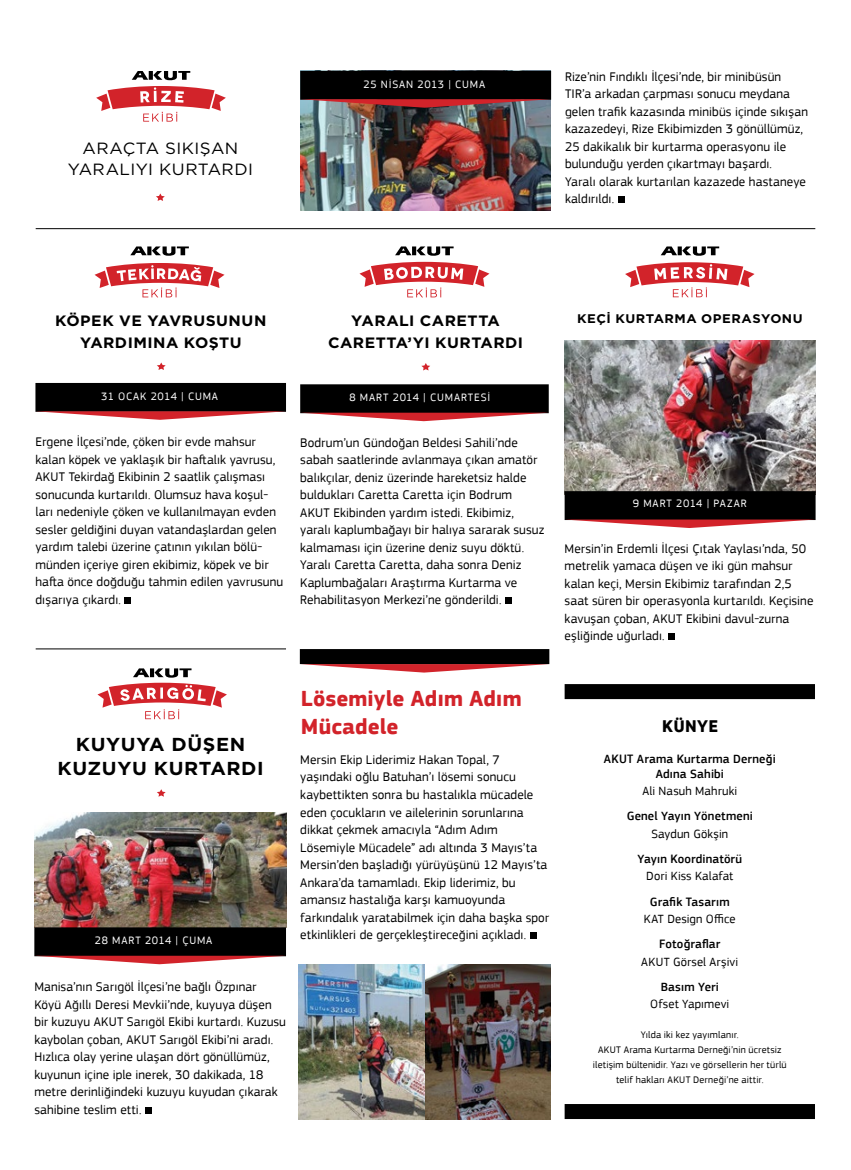
<style>
.page{position:relative;width:851px;height:1170px;background:#fff}
.page>*{position:absolute;margin:0;border:0;box-sizing:border-box;transform-origin:0 0}
.t1{font:700 22.5px/27.5px "PF Square Sans Pro";letter-spacing:.005em;color:#d2232a}
.t2{font:700 18.75px/24.1px "Gotham";letter-spacing:.03em;color:#000;text-align:center;scale:1.05 1}
.t3{font:700 17.5px "PF Square Sans Pro";letter-spacing:.015em;color:#000}
.t4{font:16.25px/20.9px "Gotham";letter-spacing:.025em;color:#000;text-align:center;scale:1.05 1}
.t5{font:700 15px/21.6px "Gotham";letter-spacing:.025em;color:#000;text-align:center;scale:1.05 1}
.t6{font:13.12px/17.5px "PF Square Sans Pro";letter-spacing:.01em;color:#000}
.t7{font:500 12.5px/15px "PF Square Sans Pro";letter-spacing:.015em;color:#000;text-align:center}
.t8{font:12.5px "PF Square Sans Pro";letter-spacing:.01em;color:#000}
.t9{font:700 12.5px "Gotham";letter-spacing:.04em;color:#000;scale:1.05 1}
.t10{font:11.25px "PF Square Sans Pro";letter-spacing:.08em;color:#fff}
.t11{font:10px/15px "PF Square Sans Pro";letter-spacing:.02em;color:#000;text-align:center}
</style>
<div class="page">
<img style="left:565px;top:340px;width:250px;height:151px">
<img style="left:300px;top:108px;width:250px;height:103px">
<img style="left:35px;top:812px;width:251px;height:115px">
<svg style="left:300px;top:384px;width:248px;height:37px;background:#362223"></svg>
<svg style="left:564px;top:491px;width:251px;height:37px;background:#362122"></svg>
<svg style="left:34px;top:927px;width:252px;height:37px;background:#352021"></svg>
<svg style="left:156px;top:193px;width:9px;height:8px"></svg>
<div style="left:617px;top:196px;width:7px;height:7px;background:#000"></div>
<svg style="left:300px;top:71px;width:251px;height:37px;background:#261314"></svg>
<svg style="left:132px;top:71px;width:58px;height:9px"></svg>
<svg style="left:96px;top:86px;width:130px;height:36px"></svg>
<svg style="left:421px;top:363px;width:9px;height:7px"></svg>
<svg style="left:157px;top:789px;width:9px;height:7px"></svg>
<div style="left:505px;top:597px;width:7px;height:7px;background:#000"></div>
<svg style="left:395px;top:246px;width:58px;height:10px"></svg>
<svg style="left:359px;top:262px;width:130px;height:35px"></svg>
<svg style="left:157px;top:362px;width:9px;height:8px"></svg>
<div style="left:124px;top:597px;width:7px;height:6px;background:#000"></div>
<svg style="left:35px;top:383px;width:251px;height:37px;background:#372323"></svg>
<svg style="left:130px;top:246px;width:59px;height:10px"></svg>
<svg style="left:94px;top:263px;width:130px;height:34px"></svg>
<div style="left:668px;top:633px;width:7px;height:7px;background:#000"></div>
<div style="left:145px;top:1106px;width:7px;height:7px;background:#000"></div>
<svg style="left:660px;top:246px;width:59px;height:10px"></svg>
<svg style="left:625px;top:262px;width:129px;height:35px"></svg>
<svg style="left:97px;top:668px;width:130px;height:51px"></svg>
<hr style="left:36px;top:648px;width:250px;height:1px;background:#000">
<hr style="left:36px;top:228px;width:779px;height:1px;background:#000">
<div style="left:564px;top:684px;width:250px;height:15px;background:#000"></div>
<div style="left:564px;top:1103px;width:250px;height:15px;background:#000"></div>
<svg style="left:300px;top:664px;width:249px;height:8px"></svg>
<div style="left:300px;top:649px;width:249px;height:15px;background:#000"></div>
<img style="left:298px;top:964px;width:252px;height:154px">
<div style="left:529px;top:932px;width:7px;height:7px;background:#000"></div>
<p class="t4" style="left:68px;top:137px;width:178px">ARAÇTA SIKIŞAN<br>YARALIYI KURTARDI</p>
<p class="t10" style="left:363px;top:77px;width:123px">25 NİSAN 2013 | CUMA</p>
<p class="t6" style="left:565px;top:68px;width:244px">Rize’nin Fındıklı İlçesi’nde, bir minibüsün TIR’a arkadan çarpması sonucu meydana gelen trafik kazasında minibüs içinde sıkışan kazazedeyi, Rize Ekibimizden 3 gönüllümüz, 25 dakikalık bir kurtarma operasyonu ile bulunduğu yerden çıkartmayı başardı.<br>Yaralı olarak kurtarılan kazazede hastaneye kaldırıldı.</p>
<p class="t5" style="left:55px;top:310px;width:203px">KÖPEK VE YAVRUSUNUN<br>YARDIMINA KOŞTU</p>
<p class="t5" style="left:328px;top:310px;width:187px">YARALI CARETTA<br>CARETTA’YI KURTARDI</p>
<p class="t9" style="left:577px;top:310px;width:216px">KEÇİ KURTARMA OPERASYONU</p>
<p class="t10" style="left:101px;top:389px;width:118px">31 OCAK 2014 | CUMA</p>
<p class="t10" style="left:349px;top:390px;width:142px">8 MART 2014 | CUMARTESİ</p>
<p class="t6" style="left:35px;top:433px;width:249px">Ergene İlçesi’nde, çöken bir evde mahsur kalan köpek ve yaklaşık bir haftalık yavrusu, AKUT Tekirdağ Ekibinin 2 saatlik çalışması sonucunda kurtarıldı. Olumsuz hava koşul&shy;ları nedeniyle çöken ve kullanılmayan evden sesler geldiğini duyan vatandaşlardan gelen yardım talebi üzerine çatının yıkılan bölü&shy;münden içeriye giren ekibimiz, köpek ve bir hafta önce doğduğu tahmin edilen yavrusunu dışarıya çıkardı.</p>
<p class="t6" style="left:300px;top:433px;width:245px">Bodrum’un Gündoğan Beldesi Sahili’nde sabah saatlerinde avlanmaya çıkan amatör balıkçılar, deniz üzerinde hareketsiz halde buldukları Caretta Caretta için Bodrum AKUT Ekibinden yardım istedi. Ekibimiz, yaralı kaplumbağayı bir halıya sararak susuz kalmaması için üzerine deniz suyu döktü.<br>Yaralı Caretta Caretta, daha sonra Deniz Kaplumbağaları Araştırma Kurtarma ve Rehabilitasyon Merkezi’ne gönderildi.</p>
<p class="t10" style="left:632px;top:497px;width:115px">9 MART 2014 | PAZAR</p>
<p class="t6" style="left:564px;top:540px;width:250px">Mersin’in Erdemli İlçesi Çıtak Yaylası’nda, 50 metrelik yamaca düşen ve iki gün mahsur kalan keçi, Mersin Ekibimiz tarafından 2,5 saat süren bir operasyonla kurtarıldı. Keçisine kavuşan çoban, AKUT Ekibini davul-zurna eşliğinde uğurladı.</p>
<h2 class="t2" style="left:58px;top:731px;width:198px">KUYUYA DÜŞEN<br>KUZUYU KURTARDI</h2>
<p class="t10" style="left:95px;top:933px;width:119px">28 MART 2014 | ÇUMA</p>
<p class="t6" style="left:34px;top:978px;width:253px">Manisa’nın Sarıgöl İlçesi’ne bağlı Özpınar Köyü Ağıllı Deresi Mevkii’nde, kuyuya düşen bir kuzuyu AKUT Sarıgöl Ekibi kurtardı. Kuzusu kaybolan çoban, AKUT Sarıgöl Ekibi’ni aradı.<br>Hızlıca olay yerine ulaşan dört gönüllümüz, kuyunun içine iple inerek, 30 dakikada, 18 metre derinliğindeki kuzuyu kuyudan çıkarak sahibine teslim etti.</p>
<h1 class="t1" style="left:301px;top:685px;width:222px">Lösemiyle Adım Adım<br>Mücadele</h1>
<p class="t6" style="left:300px;top:751px;width:250px">Mersin Ekip Liderimiz Hakan Topal, 7 yaşındaki oğlu Batuhan’ı lösemi sonucu kaybettikten sonra bu hastalıkla mücadele eden çocukların ve ailelerinin sorunlarına dikkat çekmek amacıyla “Adım Adım Lösemiyle Mücadele” adı altında 3 Mayıs’ta Mersin’den başladığı yürüyüşünü 12 Mayıs’ta Ankara’da tamamladı. Ekip liderimiz, bu amansız hastalığa karşı kamuoyunda farkındalık yaratabilmek için daha başka spor etkinlikleri de gerçekleştireceğini açıkladı.</p>
<h3 class="t3" style="left:662px;top:715px;width:57px">KÜNYE</h3>
<p class="t7" style="left:603px;top:751px;width:173px">AKUT Arama Kurtarma Derneği<br>Adına Sahibi</p>
<p class="t8" style="left:642px;top:784px;width:96px">Ali Nasuh Mahruki</p>
<p class="t7" style="left:626px;top:809px;width:128px">Genel Yayın Yönetmeni</p>
<p class="t8" style="left:651px;top:826px;width:78px">Saydun Gökşin</p>
<p class="t7" style="left:637px;top:851px;width:106px">Yayın Koordinatörü</p>
<p class="t8" style="left:646px;top:869px;width:88px">Dori Kiss Kalafat</p>
<p class="t7" style="left:649px;top:894px;width:81px">Grafik Tasarım</p>
<p class="t8" style="left:644px;top:911px;width:93px">KAT Design Office</p>
<p class="t7" style="left:659px;top:936px;width:63px">Fotoğraflar</p>
<p class="t8" style="left:641px;top:954px;width:98px">AKUT Görsel Arşivi</p>
<p class="t7" style="left:660px;top:979px;width:60px">Basım Yeri</p>
<p class="t8" style="left:650px;top:996px;width:81px">Ofset Yapımevi</p>
<p class="t11" style="left:593px;top:1027px;width:195px">Yılda iki kez yayımlanır.<br>AKUT Arama Kurtarma Derneği’nin ücretsiz iletişim bültenidir. Yazı ve görsellerin her türlü telif hakları AKUT Derneği’ne aittir.</p>
</div>
